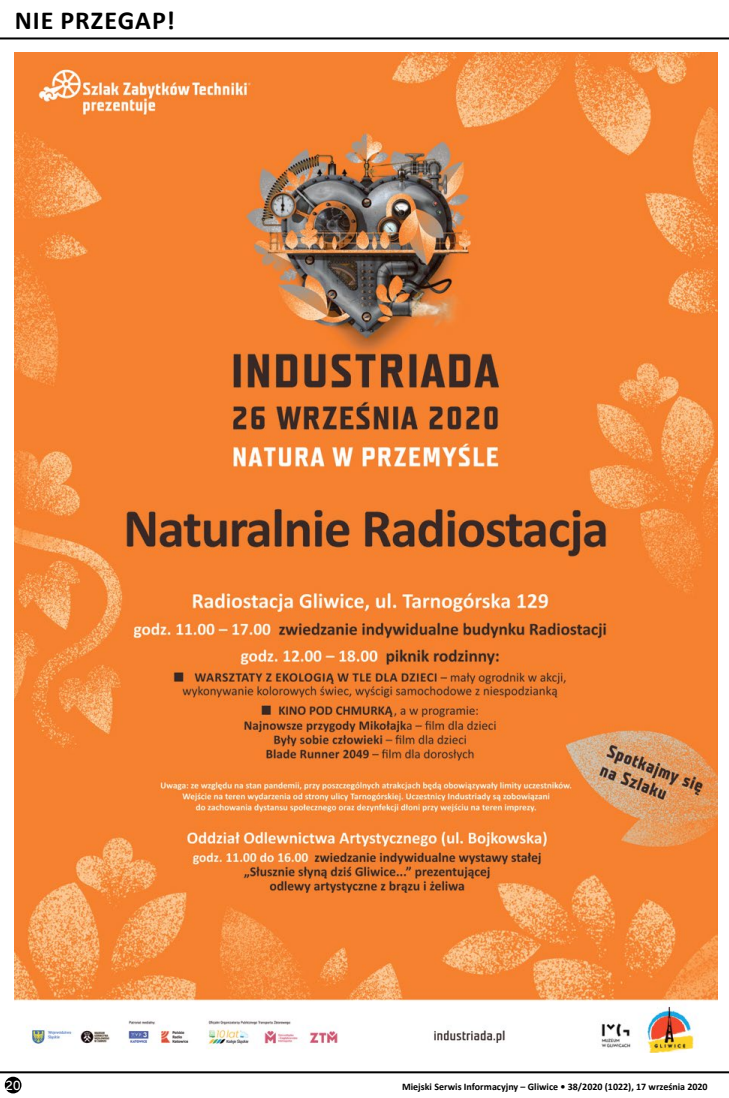
<style>
.page{position:relative;width:729px;height:1098px;background:#fff}
.page>*{position:absolute;margin:0;border:0;box-sizing:border-box;transform-origin:0 0}
.t1{font:700 26px "Calibri";letter-spacing:.04em;color:#000}
.t2{font:13px "Museo Sans 500";color:#fff}
.t3{font:700 10px "Calibri";color:#000}
</style>
<div class="page">
<hr style="left:0;top:1070px;width:729px;height:2px;background:#000">
<div style="left:5px;top:1076px;width:16px;height:16px;background:#000;border-radius:50%"></div>
<hr style="left:0;top:37px;width:729px;height:2px;background:#000">
<img style="left:14px;top:52px;width:703px;height:999px">
<h1 class="t1" style="left:15px;top:4px;width:162px">NIE PRZEGAP!</h1>
<h2 class="t2" style="left:5px;top:1077px;width:17px">20</h2>
<p class="t3" style="left:402px;top:1079px;width:307px">Miejski Serwis Informacyjny – Gliwice • 38/2020 (1022), 17 września 2020</p>
</div>
